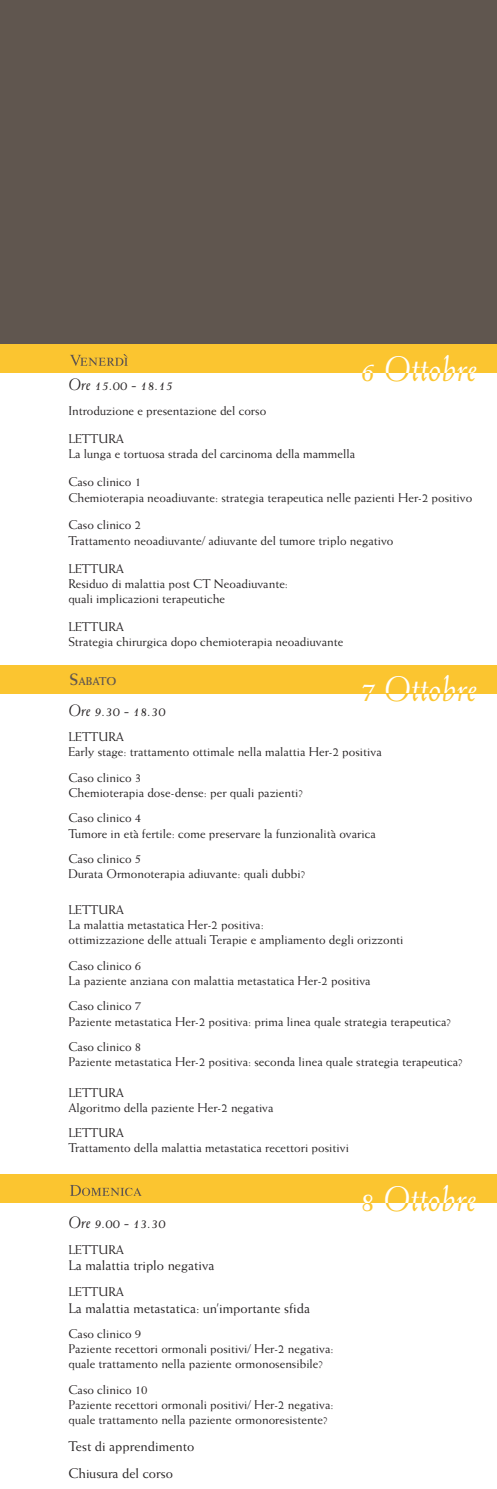
<style>
.page{position:relative;width:497px;height:1489px;background:#fff}
.page>*{position:absolute;margin:0;border:0;box-sizing:border-box;transform-origin:0 0}
.t1{font:italic 35.5px "Weiss";color:#fff}
.t2{font:italic 35.5px "Weiss";color:#fbc530}
.t3{font:italic 16.5px "Weiss";color:#231f20}
.t4{font:14px/26.9px "Weiss";color:#231f20}
.t5{font:12.62px/15.2px "Weiss";color:#231f20}
.t6{font:700 11.38px "Weiss";color:#60564f}
.s1{color:#fbc530}
.s2{font-size:16.5px}
</style>
<div class="page">
<div style="left:0;top:0;width:496px;height:349px;background:#60564f"></div>
<div style="left:0;top:344px;width:496px;height:29px;background:#fbc530"></div>
<svg style="left:70px;top:354px;width:58px;height:12px"></svg>
<div style="left:0;top:1173px;width:496px;height:29px;background:#fbc530"></div>
<svg style="left:70px;top:1185px;width:71px;height:10px"></svg>
<div style="left:0;top:665px;width:496px;height:29px;background:#fbc530"></div>
<h1 class="t1" style="left:342px;top:348px;width:136px"><span class="s1">15</span> 6 Ottobre</h1>
<h1 class="t2" style="left:465px;top:348px;width:11px">e</h1>
<h2 class="t3" style="left:68px;top:374px;width:106px">Ore 15.00 - 18.15</h2>
<p class="t5" style="left:68px;top:403px;width:199px">Introduzione e presentazione del corso</p>
<p class="t5" style="left:68px;top:431px;width:288px">LETTURA<br>La lunga e tortuosa strada del carcinoma della mammella</p>
<p class="t5" style="left:68px;top:474px;width:405px">Caso clinico 1<br>Chemioterapia neoadiuvante: strategia terapeutica nelle pazienti Her-2 positivo</p>
<p class="t5" style="left:68px;top:517px;width:326px">Caso clinico 2<br>Trattamento neoadiuvante/ adiuvante del tumore triplo negativo</p>
<p class="t5" style="left:68px;top:560px;width:221px">LETTURA<br>Residuo di malattia post CT Neoadiuvante: quali implicazioni terapeutiche</p>
<p class="t5" style="left:68px;top:619px;width:276px">LETTURA<br>Strategia chirurgica dopo chemioterapia neoadiuvante</p>
<p class="t6" style="left:69px;top:674px;width:48px"><span class="s2">S</span>ABATO</p>
<h1 class="t1" style="left:342px;top:668px;width:136px"><span class="s1">1 5</span>7 Ottobre</h1>
<h1 class="t2" style="left:465px;top:668px;width:11px">e</h1>
<h2 class="t3" style="left:68px;top:700px;width:99px">Ore 9.30 - 18.30</h2>
<p class="t5" style="left:68px;top:729px;width:314px">LETTURA<br>Early stage: trattamento ottimale nella malattia Her-2 positiva</p>
<p class="t5" style="left:68px;top:769px;width:236px">Caso clinico 3<br>Chemioterapia dose-dense: per quali pazienti?</p>
<p class="t5" style="left:68px;top:810px;width:308px">Caso clinico 4<br>Tumore in età fertile: come preservare la funzionalità ovarica</p>
<p class="t5" style="left:68px;top:851px;width:238px">Caso clinico 5<br>Durata Ormonoterapia adiuvante: quali dubbi?</p>
<p class="t5" style="left:68px;top:901px;width:336px">LETTURA<br>La malattia metastatica Her-2 positiva:<br>ottimizzazione delle attuali Terapie e ampliamento degli orizzonti</p>
<p class="t5" style="left:68px;top:957px;width:303px">Caso clinico 6<br>La paziente anziana con malattia metastatica Her-2 positiva</p>
<p class="t5" style="left:68px;top:998px;width:383px">Caso clinico 7<br>Paziente metastatica Her-2 positiva: prima linea quale strategia terapeutica?</p>
<p class="t5" style="left:68px;top:1038px;width:395px">Caso clinico 8<br>Paziente metastatica Her-2 positiva: seconda linea quale strategia terapeutica?</p>
<p class="t5" style="left:68px;top:1084px;width:206px">LETTURA<br>Algoritmo della paziente Her-2 negativa</p>
<p class="t5" style="left:68px;top:1124px;width:282px">LETTURA<br>Trattamento della malattia metastatica recettori positivi</p>
<h2 class="t3" style="left:68px;top:1212px;width:99px">Ore 9.00 - 13.30</h2>
<p class="t5" style="left:68px;top:1241px;width:57px">LETTURA</p>
<p class="t4" style="left:68px;top:1251px;width:147px">La malattia triplo negativa</p>
<p class="t5" style="left:68px;top:1283px;width:57px">LETTURA</p>
<p class="t4" style="left:68px;top:1293px;width:243px">La malattia metastatica: un’importante sfida</p>
<p class="t5" style="left:68px;top:1325px;width:266px">Caso clinico 9<br>Paziente recettori ormonali positivi/ Her-2 negativa: quale trattamento nella paziente ormonosensibile?</p>
<p class="t5" style="left:68px;top:1381px;width:266px">Caso clinico 10<br>Paziente recettori ormonali positivi/ Her-2 negativa: quale trattamento nella paziente ormonoresistente?</p>
<p class="t4" style="left:68px;top:1432px;width:127px">Test di apprendimento<br>Chiusura del corso</p>
<h1 class="t1" style="left:359px;top:1177px;width:118px">8 Ottobre</h1>
</div>
